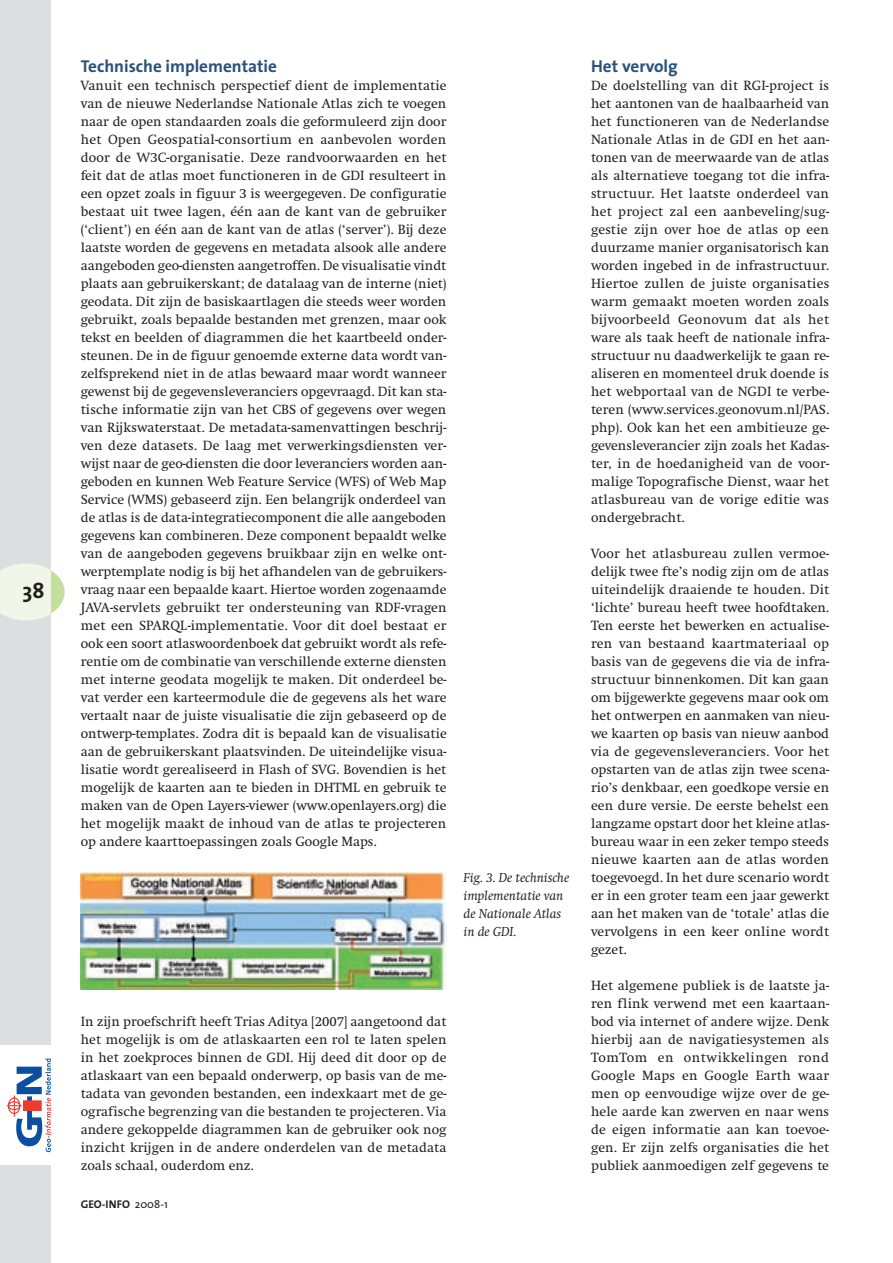
<style>
.page{position:relative;width:893px;height:1263px;background:#fff}
.page>*{position:absolute;margin:0;border:0;box-sizing:border-box;transform-origin:0 0}
.t1{font:700 21.75px "The Sans";color:#231f20}
.t2{font:700 17.25px "The Sans";color:#29517a}
.t3{font:13.8px/18px "Swift";color:#231f20;text-align:justify}
.t4{font:italic 13.5px/18px "Swift";color:#231f20}
.t5{font:700 11.25px "The Sans";color:#231f20}
.s1{font-weight:400}
</style>
<div class="page">
<div style="left:0;top:0;width:51px;height:1263px;background:#dddee0"></div>
<div style="left:0;top:1045px;width:51px;height:119px;background:#fff"></div>
<svg style="left:7px;top:1058px;width:44px;height:94px"></svg>
<svg style="left:0;top:563px;width:65px;height:57px"></svg>
<img style="left:81px;top:873px;width:365px;height:117px">
<h1 class="t1" style="left:23px;top:573px;width:24px">38</h1>
<p class="t2" style="left:81px;top:52px;width:198px">Technische implementatie</p>
<p class="t3" style="left:81px;top:77px;width:367px">Vanuit een technisch perspectief dient de implementatie van de nieuwe Nederlandse Nationale Atlas zich te voegen naar de open standaarden zoals die geformuleerd zijn door het Open Geospatial-consortium en aanbevolen worden door de W3C-organisatie. Deze randvoorwaarden en het feit dat de atlas moet functioneren in de GDI resulteert in een opzet zoals in figuur 3 is weergegeven. De configuratie bestaat uit twee lagen, één aan de kant van de gebruiker (‘client’) en één aan de kant van de atlas (‘server’). Bij deze laatste worden de gegevens en metadata alsook alle andere aangeboden geo-diensten aangetroffen. De visualisatie vindt plaats aan gebruikerskant; de datalaag van de interne (niet) geodata. Dit zijn de basiskaartlagen die steeds weer worden gebruikt, zoals bepaalde bestanden met grenzen, maar ook tekst en beelden of diagrammen die het kaartbeeld onder&shy;steunen. De in de figuur genoemde externe data wordt van&shy;zelfsprekend niet in de atlas bewaard maar wordt wanneer gewenst bij de gegevensleveranciers opgevraagd. Dit kan sta&shy;tische informatie zijn van het CBS of gegevens over wegen van Rijkswaterstaat. De metadata-samenvattingen beschrij&shy;ven deze datasets. De laag met verwerkingsdiensten ver&shy;wijst naar de geo-diensten die door leveranciers worden aan&shy;geboden en kunnen Web Feature Service (WFS) of Web Map Service (WMS) gebaseerd zijn. Een belangrijk onderdeel van de atlas is de data-integratiecomponent die alle aangeboden gegevens kan combineren. Deze component bepaaldt welke van de aangeboden gegevens bruikbaar zijn en welke ont&shy;werptemplate nodig is bij het afhandelen van de gebruikers&shy;vraag naar een bepaalde kaart. Hiertoe worden zogenaamde JAVA-servlets gebruikt ter ondersteuning van RDF-vragen met een SPARQL-implementatie. Voor dit doel bestaat er ook een soort atlaswoordenboek dat gebruikt wordt als refe&shy;rentie om de combinatie van verschillende externe diensten met interne geodata mogelijk te maken. Dit onderdeel be&shy;vat verder een karteermodule die de gegevens als het ware vertaalt naar de juiste visualisatie die zijn gebaseerd op de ontwerp-templates. Zodra dit is bepaald kan de visualisatie aan de gebruikerskant plaatsvinden. De uiteindelijke visua&shy;lisatie wordt gerealiseerd in Flash of SVG. Bovendien is het mogelijk de kaarten aan te bieden in DHTML en gebruik te maken van de Open Layers-viewer (www.openlayers.org) die het mogelijk maakt de inhoud van de atlas te projecteren op andere kaarttoepassingen zoals Google Maps.</p>
<p class="t4" style="left:463px;top:869px;width:107px">Fig. 3. De technische implementatie van de Nationale Atlas in de GDI.</p>
<p class="t3" style="left:81px;top:1013px;width:367px">In zijn proefschrift heeft Trias Aditya [2007] aangetoond dat het mogelijk is om de atlaskaarten een rol te laten spelen in het zoekproces binnen de GDI. Hij deed dit door op de atlaskaart van een bepaald onderwerp, op basis van de me&shy;tadata van gevonden bestanden, een indexkaart met de ge&shy;ografische begrenzing van die bestanden te projecteren. Via andere gekoppelde diagrammen kan de gebruiker ook nog inzicht krijgen in de andere onderdelen van de metadata zoals schaal, ouderdom enz.</p>
<p class="t5" style="left:81px;top:1195px;width:89px">GEO-INFO <span class="s1">2008-1</span></p>
<p class="t2" style="left:591px;top:52px;width:88px">Het vervolg</p>
<p class="t3" style="left:591px;top:77px;width:240px">De doelstelling van dit RGI-project is het aantonen van de haalbaarheid van het functioneren van de Nederlandse Nationale Atlas in de GDI en het aan&shy;tonen van de meerwaarde van de atlas als alternatieve toegang tot die infra&shy;structuur. Het laatste onderdeel van het project zal een aanbeveling/sug&shy;gestie zijn over hoe de atlas op een duurzame manier organisatorisch kan worden ingebed in de infrastructuur.<br>Hiertoe zullen de juiste organisaties warm gemaakt moeten worden zoals bijvoorbeeld Geonovum dat als het ware als taak heeft de nationale infra&shy;structuur nu daadwerkelijk te gaan re&shy;aliseren en momenteel druk doende is het webportaal van de NGDI te verbe&shy;teren (www.services.geonovum.nl/PAS. php). Ook kan het een ambitieuze ge&shy;gevensleverancier zijn zoals het Kadas&shy;ter, in de hoedanigheid van de voor&shy;malige Topografische Dienst, waar het atlasbureau van de vorige editie was ondergebracht.</p>
<p class="t3" style="left:591px;top:545px;width:240px">Voor het atlasbureau zullen vermoe&shy;delijk twee fte’s nodig zijn om de atlas uiteindelijk draaiende te houden. Dit ‘lichte’ bureau heeft twee hoofdtaken.<br>Ten eerste het bewerken en actualise&shy;ren van bestaand kaartmateriaal op basis van de gegevens die via de infra&shy;structuur binnenkomen. Dit kan gaan om bijgewerkte gegevens maar ook om het ontwerpen en aanmaken van nieu&shy;we kaarten op basis van nieuw aanbod via de gegevensleveranciers. Voor het opstarten van de atlas zijn twee scena&shy;rio’s denkbaar, een goedkope versie en een dure versie. De eerste behelst een langzame opstart door het kleine atlas&shy;bureau waar in een zeker tempo steeds nieuwe kaarten aan de atlas worden toegevoegd. In het dure scenario wordt er in een groter team een jaar gewerkt aan het maken van de ‘totale’ atlas die vervolgens in een keer online wordt gezet.</p>
<p class="t3" style="left:591px;top:977px;width:240px">Het algemene publiek is de laatste ja&shy;ren flink verwend met een kaartaan&shy;bod via internet of andere wijze. Denk hierbij aan de navigatiesystemen als TomTom en ontwikkelingen rond Google Maps en Google Earth waar men op eenvoudige wijze over de ge&shy;hele aarde kan zwerven en naar wens de eigen informatie aan kan toevoe&shy;gen. Er zijn zelfs organisaties die het publiek aanmoedigen zelf gegevens te</p>
</div>
